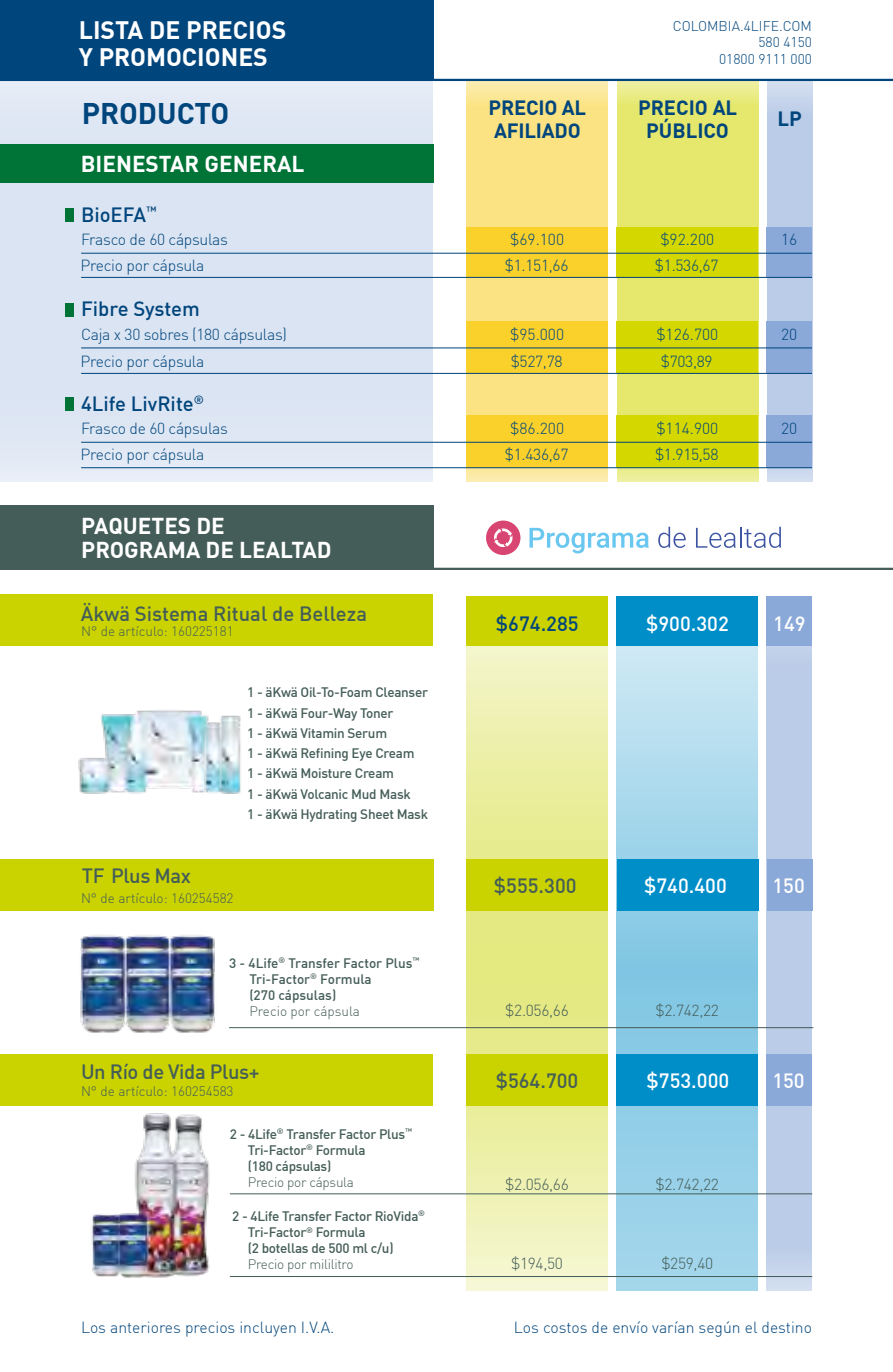
<style>
.page{position:relative;width:893px;height:1372px;background:#fff}
.page>*{position:absolute;margin:0;border:0;box-sizing:border-box;transform-origin:0 0}
.t1{font:700 29.25px "DIN Offc";color:#00457c}
.t2{font:700 24.75px/27px "DIN Offc";color:#fff}
.t3{font:700 22.5px/24.8px "DIN Offc";color:#fff}
.t4{font:500 20.25px "DIN Offc";color:#445d58}
.t5{font:500 20.25px "DIN Offc";color:#00457c}
.t6{font:500 20.25px "DIN Offc";color:#fff}
.t7{font:700 20.25px/22.5px "DIN Offc";letter-spacing:-.01em;color:#00457c}
.t8{font:500 20.25px "DIN Offc";letter-spacing:-.02em;color:#445d58}
.t9{font:300 15.75px "DIN Offc";letter-spacing:-.02em;color:#00457c}
.t10{font:300 15.75px "DIN Offc";color:#00457c}
.t11{font:300 15.75px "DIN Offc";letter-spacing:-.02em;color:#445d58}
.t12{font:300 13.95px/16.7px "DIN Offc";color:#00457c;text-align:right}
.t13{font:500 13.5px/20.2px "DIN Offc";letter-spacing:-.02em;color:#445d58}
.t14{font:300 13.5px "DIN Offc";color:#445d58}
.t15{font:500 13.5px/16.2px "DIN Offc";color:#445d58}
.t16{font:300 13.5px "DIN Offc";letter-spacing:-.02em;color:#445d58}
</style>
<div class="page">
<svg style="left:466px;top:81px;width:142px;height:400px;background:#fae387"></svg>
<svg style="left:617px;top:81px;width:141px;height:400px;background:#e5e871"></svg>
<svg style="left:767px;top:81px;width:45px;height:400px;background:#bdcee8"></svg>
<div style="left:0;top:81px;width:433px;height:400px;background:linear-gradient(to right,#dde6f3,#dce5f3)"></div>
<svg style="left:466px;top:646px;width:142px;height:644px;background:#eaeea2"></svg>
<svg style="left:616px;top:646px;width:142px;height:644px;background:#9ed3e9"></svg>
<hr style="left:0;top:79px;width:893px;height:2px;background:#00457c">
<div style="left:767px;top:608px;width:45px;height:682px;background:#bbcce8"></div>
<div style="left:0;top:595px;width:433px;height:51px;background:#cad300"></div>
<div style="left:0;top:0;width:433px;height:80px;background:#00457c"></div>
<div style="left:0;top:144px;width:433px;height:38px;background:#007436"></div>
<div style="left:0;top:859px;width:433px;height:51px;background:#cad300"></div>
<div style="left:466px;top:859px;width:142px;height:51px;background:#cad300"></div>
<div style="left:617px;top:859px;width:141px;height:51px;background:#008ec9"></div>
<div style="left:767px;top:859px;width:45px;height:51px;background:#8aa8d8"></div>
<img style="left:80px;top:935px;width:135px;height:98px">
<div style="left:466px;top:227px;width:141px;height:51px;background:#fad12a"></div>
<div style="left:616px;top:227px;width:142px;height:51px;background:#d4d800"></div>
<div style="left:766px;top:227px;width:46px;height:51px;background:#8aa8d8"></div>
<div style="left:466px;top:321px;width:141px;height:52px;background:#fad12a"></div>
<div style="left:616px;top:321px;width:142px;height:52px;background:#d4d800"></div>
<div style="left:766px;top:321px;width:46px;height:52px;background:#8aa8d8"></div>
<div style="left:466px;top:415px;width:141px;height:53px;background:#fad12a"></div>
<div style="left:616px;top:415px;width:142px;height:53px;background:#d4d800"></div>
<div style="left:766px;top:415px;width:46px;height:53px;background:#8aa8d8"></div>
<div style="left:466px;top:596px;width:142px;height:50px;background:#cad300"></div>
<div style="left:616px;top:596px;width:142px;height:50px;background:#008ec9"></div>
<div style="left:766px;top:596px;width:46px;height:50px;background:#8aa8d8"></div>
<div style="left:65px;top:208px;width:8px;height:14px;background:#007436"></div>
<hr style="left:81px;top:253px;width:731px;height:1px;background:#00457c">
<hr style="left:81px;top:277px;width:731px;height:1px;background:#00457c">
<div style="left:65px;top:303px;width:8px;height:13px;background:#007436"></div>
<div style="left:65px;top:397px;width:8px;height:14px;background:#007436"></div>
<hr style="left:81px;top:347px;width:731px;height:1px;background:#00457c">
<hr style="left:81px;top:442px;width:731px;height:1px;background:#00457c">
<hr style="left:81px;top:373px;width:731px;height:1px;background:#00457c">
<hr style="left:81px;top:467px;width:731px;height:1px;background:#00457c">
<hr style="left:229px;top:1027px;width:584px;height:1px;background:#445d58">
<div style="left:0;top:1054px;width:433px;height:51px;background:#cad300"></div>
<div style="left:466px;top:1053px;width:142px;height:51px;background:#cad300"></div>
<div style="left:616px;top:1053px;width:142px;height:51px;background:#008ec9"></div>
<div style="left:767px;top:1053px;width:45px;height:51px;background:#8aa8d8"></div>
<hr style="left:230px;top:1193px;width:582px;height:1px;background:#445d58">
<hr style="left:230px;top:1275px;width:582px;height:1px;background:#445d58">
<img style="left:91px;top:1113px;width:150px;height:165px">
<hr style="left:246px;top:567px;width:647px;height:3px;background:#445d58">
<div style="left:0;top:505px;width:433px;height:65px;background:#445d58"></div>
<img style="left:78px;top:710px;width:163px;height:84px">
<svg style="left:529px;top:528px;width:120px;height:25px"></svg>
<svg style="left:658px;top:526px;width:28px;height:22px"></svg>
<svg style="left:696px;top:526px;width:85px;height:22px"></svg>
<div style="left:486px;top:520px;width:34px;height:35px;background:#d94573;border-radius:50%"></div>
<svg style="left:494px;top:528px;width:19px;height:19px"></svg>
<h2 class="t2" style="left:79px;top:16px;width:209px">LISTA DE PRECIOS<br>Y PROMOCIONES</h2>
<p class="t12" style="left:673px;top:17px;width:141px">COLOMBIA.4LIFE.COM<br>580 4150<br>01800 9111 000</p>
<h1 class="t1" style="left:82px;top:94px;width:149px">PRODUCTO</h1>
<h3 class="t7" style="left:489px;top:96px;width:99px">PRECIO AL<br>AFILIADO</h3>
<h3 class="t7" style="left:638px;top:96px;width:101px;text-align:center">PRECIO AL<br>PÚBLICO</h3>
<h3 class="t7" style="left:777px;top:107px;width:26px">LP</h3>
<h3 class="t3" style="left:81px;top:150px;width:225px">BIENESTAR GENERAL</h3>
<h3 class="t5" style="left:81px;top:201px;width:77px">BioEFA<sup>™</sup></h3>
<p class="t9" style="left:81px;top:230px;width:148px">Frasco de 60 cápsulas</p>
<p class="t9" style="left:510px;top:230px;width:55px">$69.100</p>
<p class="t9" style="left:660px;top:230px;width:55px">$92.200</p>
<p class="t9" style="left:781px;top:230px;width:18px">16</p>
<p class="t9" style="left:81px;top:255px;width:125px">Precio por cápsula</p>
<p class="t9" style="left:505px;top:255px;width:65px">$1.151,66</p>
<p class="t9" style="left:655px;top:255px;width:65px">$1.536,67</p>
<h3 class="t5" style="left:81px;top:296px;width:120px">Fibre System</h3>
<p class="t9" style="left:81px;top:324px;width:207px">Caja x 30 sobres (180 cápsulas)</p>
<p class="t9" style="left:81px;top:351px;width:125px">Precio por cápsula</p>
<h3 class="t5" style="left:81px;top:390px;width:124px">4Life LivRite<sup>®</sup></h3>
<p class="t9" style="left:81px;top:419px;width:148px">Frasco de 60 cápsulas</p>
<p class="t9" style="left:81px;top:445px;width:125px">Precio por cápsula</p>
<h3 class="t3" style="left:81px;top:512px;width:252px">PAQUETES DE<br>PROGRAMA DE LEALTAD</h3>
<h3 class="t4" style="left:81px;top:600px;width:288px">Äkwä Sistema Ritual de Belleza</h3>
<p class="t14" style="left:81px;top:623px;width:154px">N° de artículo: 160225181</p>
<p class="t13" style="left:247px;top:681px;width:182px">1 - äKwä Oil-To-Foam Cleanser<br>1 - äKwä Four-Way Toner<br>1 - äKwä Vitamin Serum<br>1 - äKwä Refining Eye Cream<br>1 - äKwä Moisture Cream<br>1 - äKwä Volcanic Mud Mask<br>1 - äKwä Hydrating Sheet Mask</p>
<h3 class="t8" style="left:82px;top:862px;width:111px">TF Plus Max</h3>
<p class="t14" style="left:81px;top:889px;width:154px">N° de artículo: 160254582</p>
<p class="t15" style="left:249px;top:954px;width:172px;text-indent:-20px">3 - 4Life<sup>®</sup> Transfer Factor Plus<sup>™<br></sup>Tri-Factor<sup>®</sup> Formula<br>(270 cápsulas)</p>
<p class="t14" style="left:249px;top:1003px;width:112px">Precio por cápsula</p>
<h3 class="t8" style="left:81px;top:1058px;width:180px">Un Río de Vida Plus+</h3>
<p class="t14" style="left:81px;top:1082px;width:154px">N° de artículo: 160254583</p>
<p class="t13" style="left:248px;top:1125px;width:166px;line-height:16.2px;text-indent:-18px">2 - 4Life<sup>®</sup> Transfer Factor Plus<sup>™<br></sup>Tri-Factor<sup>®</sup> Formula<br>(180 cápsulas)</p>
<p class="t16" style="left:248px;top:1173px;width:108px">Precio por cápsula</p>
<p class="t13" style="left:248px;top:1207px;width:179px;line-height:16.2px;text-indent:-16px">2 - 4Life Transfer Factor RioVida<sup>®<br></sup>Tri-Factor<sup>®</sup> Formula<br>(2 botellas de 500 ml c/u)</p>
<p class="t16" style="left:248px;top:1256px;width:107px">Precio por mililitro</p>
<p class="t9" style="left:510px;top:324px;width:55px">$95.000</p>
<p class="t9" style="left:656px;top:324px;width:63px">$126.700</p>
<p class="t9" style="left:781px;top:324px;width:18px">20</p>
<p class="t9" style="left:511px;top:351px;width:53px">$527,78</p>
<p class="t9" style="left:661px;top:351px;width:53px">$703,89</p>
<p class="t9" style="left:510px;top:419px;width:55px">$86.200</p>
<p class="t9" style="left:656px;top:419px;width:63px">$114.900</p>
<p class="t9" style="left:781px;top:419px;width:18px">20</p>
<p class="t9" style="left:505px;top:445px;width:65px">$1.436,67</p>
<p class="t9" style="left:655px;top:445px;width:65px">$1.915,58</p>
<h3 class="t5" style="left:496px;top:610px;width:84px">$674.285</h3>
<h3 class="t6" style="left:646px;top:610px;width:84px">$900.302</h3>
<h3 class="t6" style="left:773px;top:610px;width:34px">149</h3>
<h3 class="t4" style="left:494px;top:872px;width:84px">$555.300</h3>
<h3 class="t6" style="left:644px;top:872px;width:84px">$740.400</h3>
<h3 class="t6" style="left:772px;top:872px;width:34px">150</h3>
<p class="t11" style="left:505px;top:1000px;width:65px">$2.056,66</p>
<p class="t11" style="left:655px;top:1000px;width:65px">$2.742,22</p>
<h3 class="t4" style="left:496px;top:1067px;width:84px">$564.700</h3>
<h3 class="t6" style="left:647px;top:1067px;width:84px">$753.000</h3>
<h3 class="t6" style="left:772px;top:1067px;width:34px">150</h3>
<p class="t11" style="left:505px;top:1174px;width:65px">$2.056,66</p>
<p class="t11" style="left:511px;top:1253px;width:53px">$194,50</p>
<p class="t11" style="left:655px;top:1174px;width:65px">$2.742,22</p>
<p class="t11" style="left:661px;top:1253px;width:53px">$259,40</p>
<p class="t10" style="left:81px;top:1317px;width:255px">Los anteriores precios incluyen I.V.A.</p>
<p class="t10" style="left:514px;top:1317px;width:300px">Los costos de envío varían según el destino</p>
</div>
